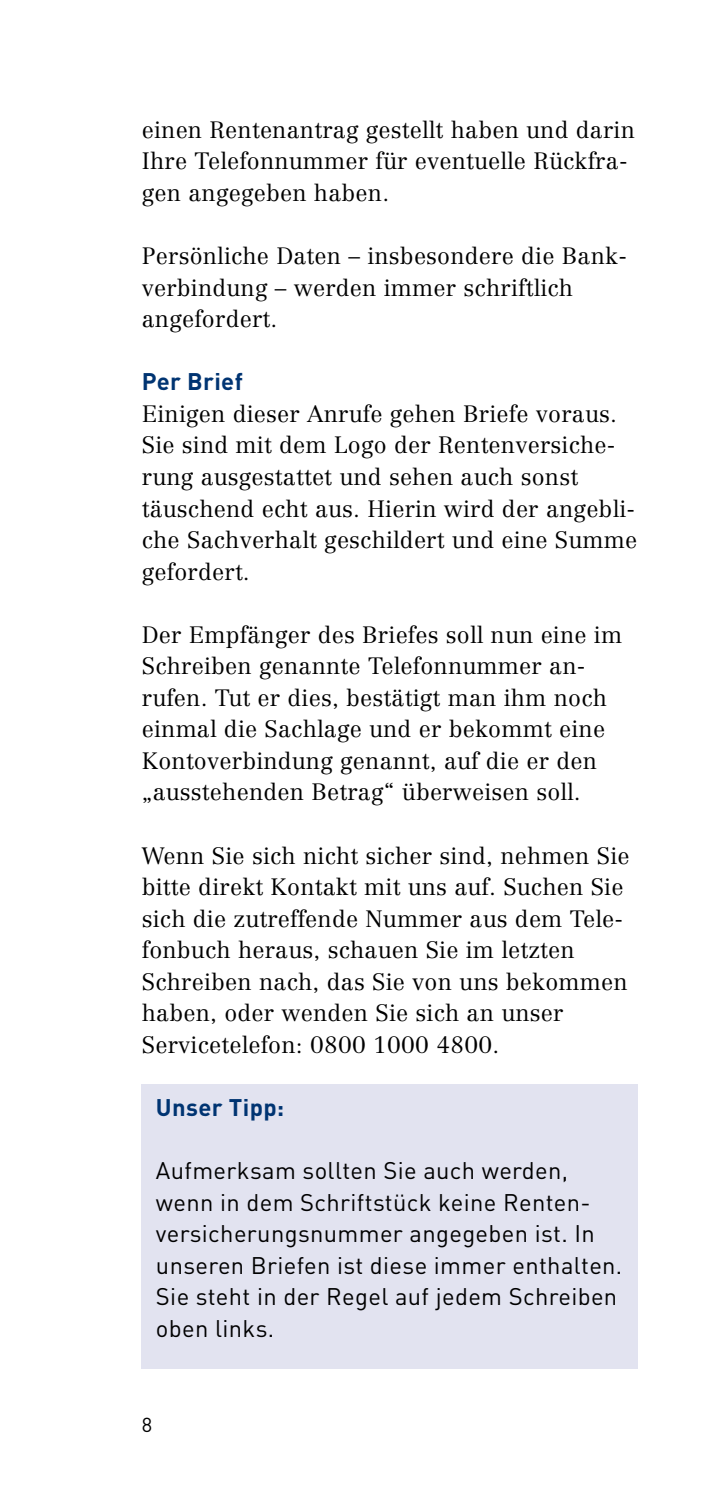
<style>
.page{position:relative;width:709px;height:1489px;background:#fff}
.page>*{position:absolute;margin:0;border:0;box-sizing:border-box;transform-origin:0 0}
.t1{font:23.75px/31.5px "DIN";letter-spacing:.015em;color:#000}
.t2{font:700 23.75px "DIN";letter-spacing:.015em;color:#003472}
.t3{font:300 23.25px/31.5px "Centennial";letter-spacing:.01em;color:#000}
.t4{font:20px "DIN";color:#000}
</style>
<div class="page">
<div style="left:142px;top:1084px;width:496px;height:284px;background:#e2e3f0"></div>
<p class="t3" style="left:142px;top:114px;width:494px">einen Rentenantrag gestellt haben und darin<br>Ihre Telefonnummer für eventuelle Rückfra&shy;gen angegeben haben.</p>
<p class="t3" style="left:142px;top:240px;width:486px">Persönliche Daten – insbesondere die Bank&shy;verbindung – werden immer schriftlich angefordert.</p>
<h3 class="t2" style="left:142px;top:366px;width:102px">Per Brief</h3>
<p class="t3" style="left:142px;top:398px;width:497px">Einigen dieser Anrufe gehen Briefe voraus.<br>Sie sind mit dem Logo der Rentenversiche&shy;rung ausgestattet und sehen auch sonst täuschend echt aus. Hierin wird der angebli&shy;che Sachverhalt geschildert und eine Summe gefordert.</p>
<p class="t3" style="left:142px;top:618px;width:482px">Der Empfänger des Briefes soll nun eine im Schreiben genannte Telefonnummer an&shy;rufen. Tut er dies, bestätigt man ihm noch einmal die Sachlage und er bekommt eine Kontoverbindung genannt, auf die er den „ausstehenden Betrag“ überweisen soll.</p>
<p class="t3" style="left:142px;top:839px;width:489px">Wenn Sie sich nicht sicher sind, nehmen Sie bitte direkt Kontakt mit uns auf. Suchen Sie sich die zutreffende Nummer aus dem Tele&shy;fonbuch heraus, schauen Sie im letzten Schreiben nach, das Sie von uns bekommen haben, oder wenden Sie sich an unser Servicetelefon: 0800 1000 4800.</p>
<h3 class="t2" style="left:156px;top:1091px;width:130px">Unser Tipp:</h3>
<p class="t1" style="left:156px;top:1154px;width:468px">Aufmerksam sollten Sie auch werden, wenn in dem Schriftstück keine Renten&shy;versicherungsnummer angegeben ist. In unseren Briefen ist diese immer enthalten.<br>Sie steht in der Regel auf jedem Schreiben oben links.</p>
<p class="t4" style="left:142px;top:1411px;width:12px">8</p>
</div>
